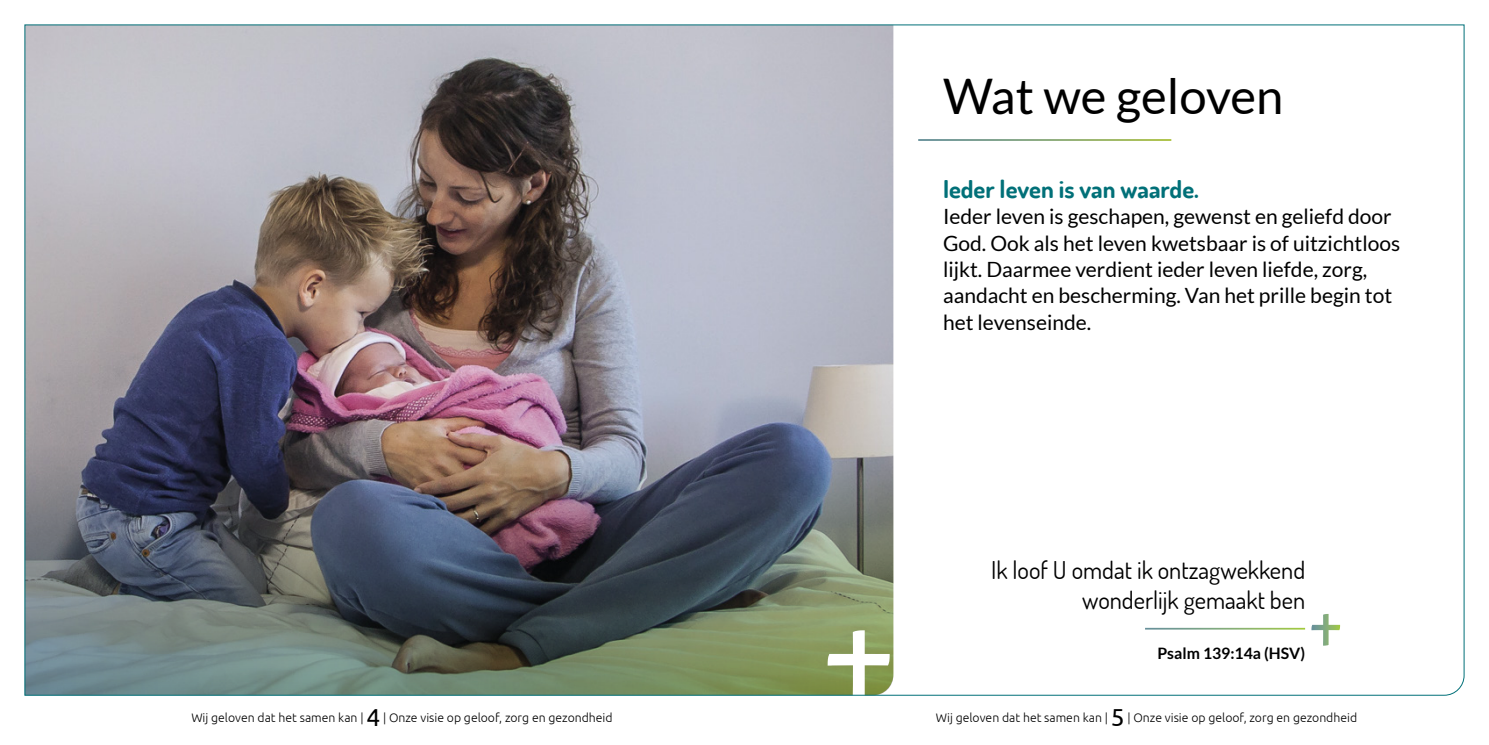
<style>
.page{position:relative;width:1489px;height:745px;background:#fff}
.page>*{position:absolute;margin:0;border:0;box-sizing:border-box;transform-origin:0 0}
.Hoofdkop{font:49px "Lato";color:#000}
.PL_STREAMER_1{font:24.5px/29.8px "Dosis";color:#000;text-align:right}
.Tussenkop_boven_platte_tekst{font:700 24.5px "Dosis";color:#017078}
.Platte_tekst{font:21px/26.2px "Lato";color:#000}
.Naam_bij_Quote_cover{font:700 15.75px "Lato";color:#000}
.P_Titel_paginanummer_2023{font:300 12.25px "Ubuntu";color:#000}
.s1{font-weight:400;font-size:24.5px}
</style>
<div class="page">
<svg style="left:827px;top:695px;width:62px;height:1px"></svg>
<img style="left:25px;top:25px;width:1438px;height:670px">
<hr style="left:918px;top:139px;width:253px;height:2px;background:#fff">
<hr style="left:1144px;top:627px;width:160px;height:2px;background:#fff">
<svg style="left:1311px;top:613px;width:28px;height:32px"></svg>
<p class="Hoofdkop" style="left:943px;top:69px;width:342px">Wat we geloven</p>
<p class="Tussenkop_boven_platte_tekst" style="left:943px;top:173px;width:257px">Ieder leven is van waarde.</p>
<p class="Platte_tekst" style="left:943px;top:203px;width:458px">Ieder leven is geschapen, gewenst en geliefd door God. Ook als het leven kwetsbaar is of uitzichtloos lijkt. Daarmee verdient ieder leven liefde, zorg, aandacht en bescherming. Van het prille begin tot het levenseinde.</p>
<p class="PL_STREAMER_1" style="left:991px;top:554px;width:315px">Ik loof U omdat ik ontzagwekkend wonderlijk gemaakt ben</p>
<p class="Naam_bij_Quote_cover" style="left:1157px;top:643px;width:149px">Psalm 139:14a (HSV)</p>
<p class="P_Titel_paginanummer_2023" style="left:191px;top:710px;width:423px">Wij geloven dat het samen kan | <span class="s1">4</span> | Onze visie op geloof, zorg en gezondheid</p>
<p class="P_Titel_paginanummer_2023" style="left:935px;top:710px;width:423px">Wij geloven dat het samen kan | <span class="s1">5</span> | Onze visie op geloof, zorg en gezondheid</p>
</div>
